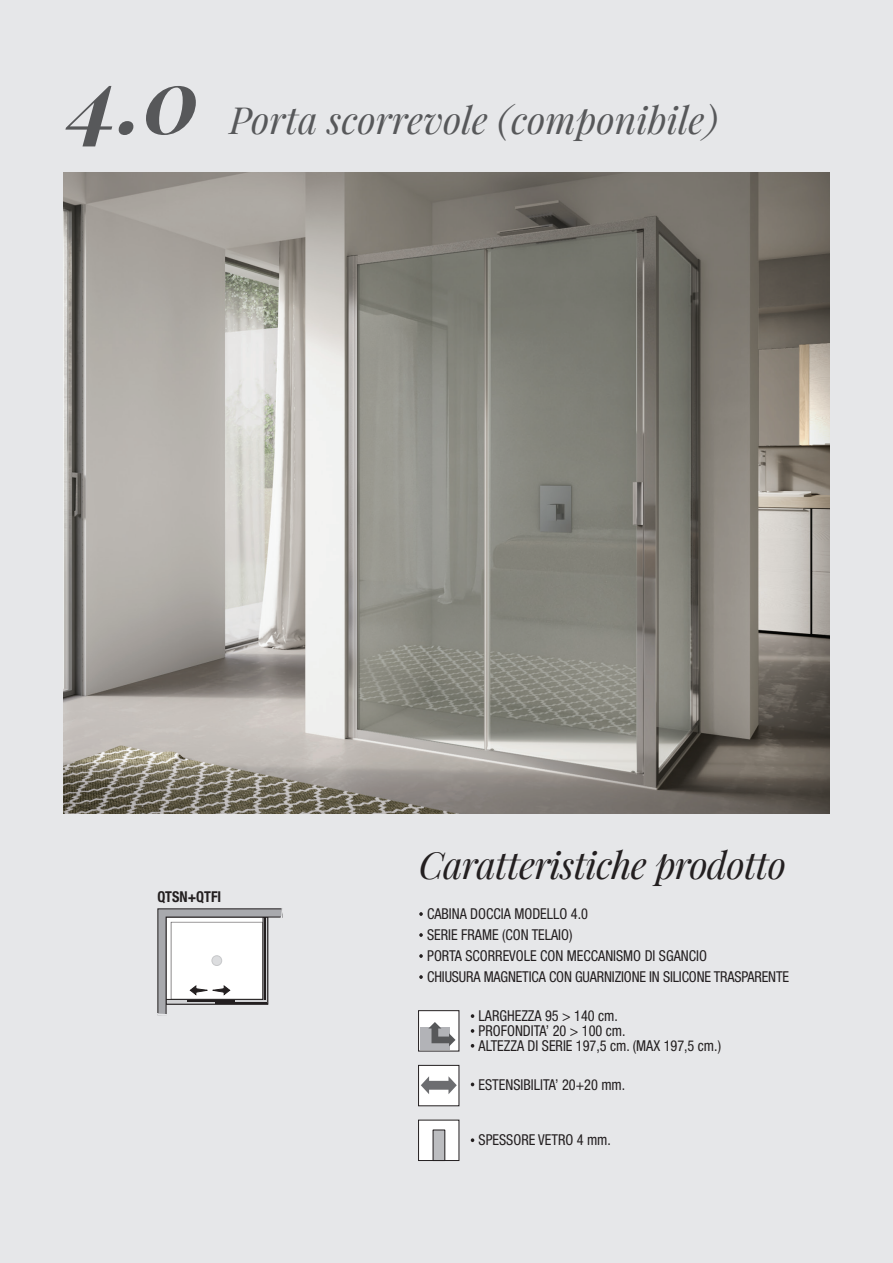
<style>
.page{position:relative;width:893px;height:1263px;background:#e6e7e9}
.page>*{position:absolute;margin:0;border:0;box-sizing:border-box;transform-origin:0 0}
.MODELLO{font:italic 700 90px "Playfair Display";color:#57585a}
.NOME_BOX_DOCCIA{font:italic 37.5px "Playfair Display";color:#57585a}
.t1{font:italic 37.5px "Playfair Display";letter-spacing:-.02em;color:#231f20}
.CARATTERISTICHE{font:15px "Helvetica Roman Condensed";color:#231f20;scale:.95 1}
.CARATTERISTICHE-2{font:700 condensed 15px "Helvetica Neue LT Std";color:#231f20;scale:.95 1}
</style>
<div class="page">
<img style="left:64px;top:172px;width:765px;height:641px">
<svg style="left:419px;top:912px;width:4px;height:4px"></svg>
<svg style="left:419px;top:933px;width:4px;height:4px"></svg>
<svg style="left:419px;top:954px;width:4px;height:4px"></svg>
<svg style="left:419px;top:975px;width:4px;height:4px"></svg>
<div style="left:419px;top:1065px;width:40px;height:41px;background:#fff"></div>
<div style="left:418px;top:1065px;width:41px;height:41px;border:1px solid #231f20"></div>
<svg style="left:421px;top:1076px;width:36px;height:18px"></svg>
<div style="left:419px;top:1011px;width:40px;height:40px;background:#fff"></div>
<div style="left:418px;top:1010px;width:41px;height:41px;border:1px solid #231f20"></div>
<div style="left:420px;top:1027px;width:30px;height:22px;background:#b2b3b7"></div>
<svg style="left:428px;top:1022px;width:27px;height:24px"></svg>
<svg style="left:471px;top:1082px;width:3px;height:4px"></svg>
<svg style="left:471px;top:1138px;width:3px;height:4px"></svg>
<div style="left:419px;top:1120px;width:40px;height:40px;background:#fff"></div>
<div style="left:418px;top:1120px;width:41px;height:41px;border:1px solid #231f20"></div>
<div style="left:433px;top:1130px;width:12px;height:30px;background:#bcbdc0"></div>
<div style="left:433px;top:1129px;width:12px;height:32px;border:1px solid #231f20"></div>
<svg style="left:157px;top:908px;width:126px;height:108px"></svg>
<svg style="left:471px;top:1014px;width:3px;height:4px"></svg>
<svg style="left:471px;top:1029px;width:3px;height:4px"></svg>
<svg style="left:471px;top:1044px;width:3px;height:4px"></svg>
<p class="MODELLO" style="left:71px;top:38px;width:131px">4.0</p>
<p class="NOME_BOX_DOCCIA" style="left:229px;top:91px;width:490px">Porta scorrevole (componibile)</p>
<p class="t1" style="left:419px;top:835px;width:369px">Caratteristiche prodotto</p>
<p class="CARATTERISTICHE-2" style="left:157px;top:887px;width:69px">QTSN+QTFI</p>
<p class="CARATTERISTICHE" style="left:427px;top:905px;width:171px">CABINA DOCCIA MODELLO 4.0</p>
<p class="CARATTERISTICHE" style="left:427px;top:926px;width:155px">SERIE FRAME (CON TELAIO)</p>
<p class="CARATTERISTICHE" style="left:427px;top:947px;width:296px">PORTA SCORREVOLE CON MECCANISMO DI SGANCIO</p>
<p class="CARATTERISTICHE" style="left:427px;top:968px;width:382px">CHIUSURA MAGNETICA CON GUARNIZIONE IN SILICONE TRASPARENTE</p>
<p class="CARATTERISTICHE" style="left:479px;top:1007px;width:148px">LARGHEZZA 95 &gt; 140 cm.</p>
<p class="CARATTERISTICHE" style="left:479px;top:1037px;width:257px">ALTEZZA DI SERIE 197,5 cm. (MAX 197,5 cm.)</p>
<p class="CARATTERISTICHE" style="left:479px;top:1022px;width:156px">PROFONDITA’ 20 &gt; 100 cm.</p>
<p class="CARATTERISTICHE" style="left:479px;top:1076px;width:156px">ESTENSIBILITA’ 20+20 mm.</p>
<p class="CARATTERISTICHE" style="left:479px;top:1131px;width:141px">SPESSORE VETRO 4 mm.</p>
</div>
